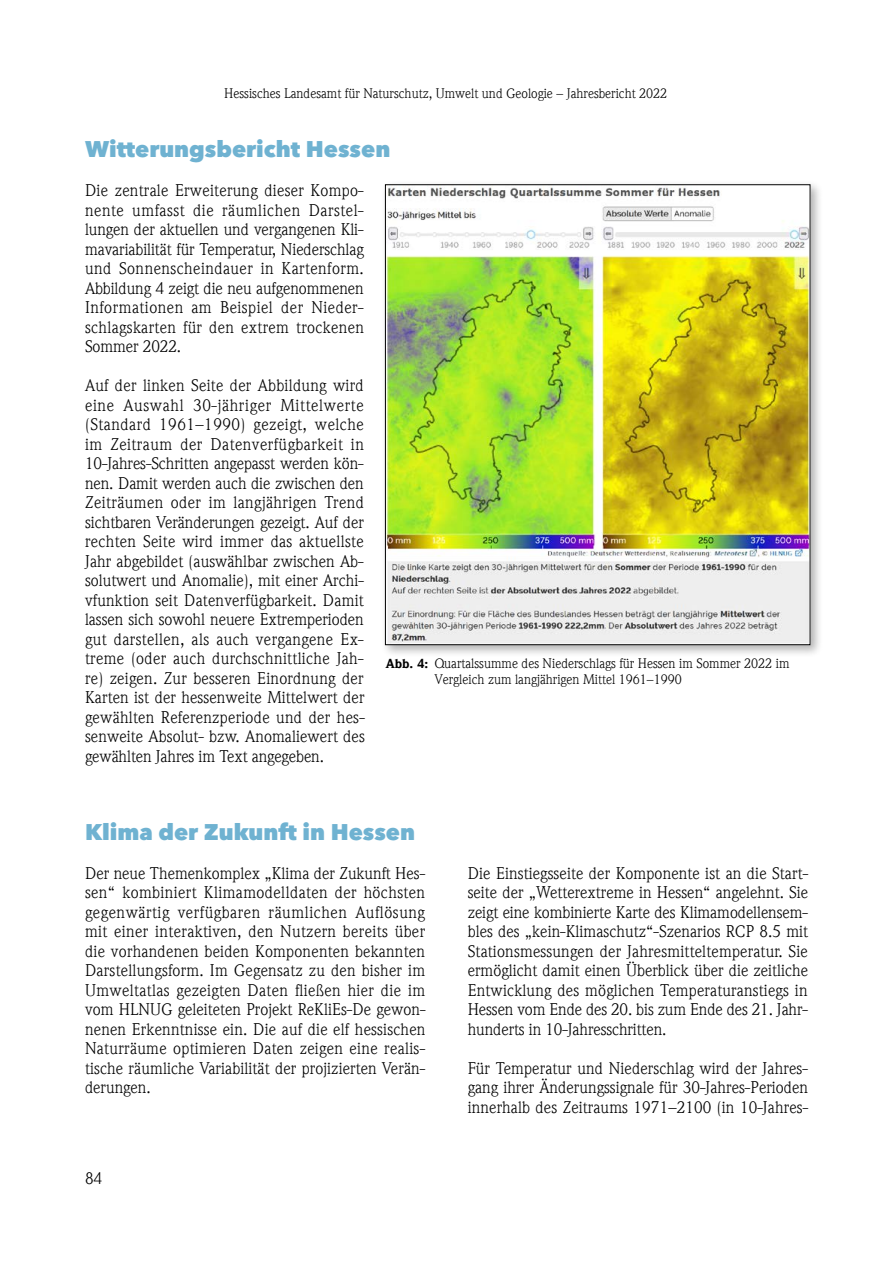
<style>
.page{position:relative;width:893px;height:1263px;background:#fff}
.page>*{position:absolute;margin:0;border:0;box-sizing:border-box;transform-origin:0 0}
.t1{font:800 22.5px "Avenir Next LT Pro";color:#6fb2d1}
.t2{font:16.5px/19.5px "ITC Weidemann Com";letter-spacing:.005em;color:#000;text-align:justify}
.t3{font:13.5px/16.2px "ITC Weidemann Com";color:#000}
.s1{font-weight:900;font-size:12.75px}
</style>
<div class="page">
<div style="left:381px;top:180px;width:442px;height:478px;background:#000;opacity:.3"></div>
<img style="left:387px;top:186px;width:421px;height:457px">
<p class="t3" style="left:224px;top:86px;width:444px">Hessisches Landesamt für Naturschutz, Umwelt und Geologie – Jahresbericht 2022</p>
<h1 class="t1" style="left:85px;top:135px;width:307px">Witterungsbericht Hessen</h1>
<p class="t2" style="left:85px;top:181px;width:280px">Die zentrale Erweiterung dieser Kompo&shy;nente umfasst die räumlichen Darstel&shy;lungen der aktuellen und vergangenen Kli&shy;mavariabilität für Temperatur, Niederschlag und Sonnenscheindauer in Kartenform.<br>Abbildung 4 zeigt die neu aufgenommenen Informationen am Beispiel der Nieder&shy;schlagskarten für den extrem trockenen Sommer 2022.</p>
<p class="t2" style="left:85px;top:376px;width:281px">Auf der linken Seite der Abbildung wird eine Auswahl 30-jähriger Mittelwerte (Standard 1961–1990) gezeigt, welche im Zeitraum der Datenverfügbarkeit in 10-Jahres-Schritten angepasst werden kön&shy;nen. Damit werden auch die zwischen den Zeiträumen oder im langjährigen Trend sichtbaren Veränderungen gezeigt. Auf der rechten Seite wird immer das aktuellste Jahr abgebildet (auswählbar zwischen Ab&shy;solutwert und Anomalie), mit einer Archi&shy;vfunktion seit Datenverfügbarkeit. Damit lassen sich sowohl neuere Extremperioden gut darstellen, als auch vergangene Ex&shy;treme (oder auch durchschnittliche Jah&shy;re) zeigen. Zur besseren Einordnung der Karten ist der hessenweite Mittelwert der gewählten Referenzperiode und der hes&shy;senweite Absolut- bzw. Anomaliewert des gewählten Jahres im Text angegeben.</p>
<p class="t3" style="left:435px;top:655px;width:356px;text-indent:-49px"><span class="s1">Abb. 4:</span> Quartalssumme des Niederschlags für Hessen im Sommer 2022 im<br>Vergleich zum langjährigen Mittel 1961–1990</p>
<h1 class="t1" style="left:85px;top:818px;width:332px">Klima der Zukunft in Hessen</h1>
<p class="t2" style="left:85px;top:863px;width:342px">Der neue Themenkomplex „Klima der Zukunft Hes&shy;sen“ kombiniert Klimamodelldaten der höchsten gegenwärtig verfügbaren räumlichen Auflösung mit einer interaktiven, den Nutzern bereits über die vorhandenen beiden Komponenten bekannten Darstellungsform. Im Gegensatz zu den bisher im Umweltatlas gezeigten Daten fließen hier die im vom HLNUG geleiteten Projekt ReKliEs-De gewon&shy;nenen Erkenntnisse ein. Die auf die elf hessischen Naturräume optimieren Daten zeigen eine realis&shy;tische räumliche Variabilität der projizierten Verän&shy;derungen.</p>
<p class="t2" style="left:468px;top:863px;width:342px">Die Einstiegsseite der Komponente ist an die Start&shy;seite der „Wetterextreme in Hessen“ angelehnt. Sie zeigt eine kombinierte Karte des Klimamodellensem&shy;bles des „kein-Klimaschutz“-Szenarios RCP 8.5 mit Stationsmessungen der Jahresmitteltemperatur. Sie ermöglicht damit einen Überblick über die zeitliche Entwicklung des möglichen Temperaturanstiegs in Hessen vom Ende des 20. bis zum Ende des 21. Jahr&shy;hunderts in 10-Jahresschritten.</p>
<p class="t2" style="left:468px;top:1058px;width:342px">Für Temperatur und Niederschlag wird der Jahres&shy;gang ihrer Änderungssignale für 30-Jahres-Perioden innerhalb des Zeitraums 1971–2100 (in 10-Jahres-</p>
<p class="t2" style="left:85px;top:1169px;width:19px">84</p>
</div>
